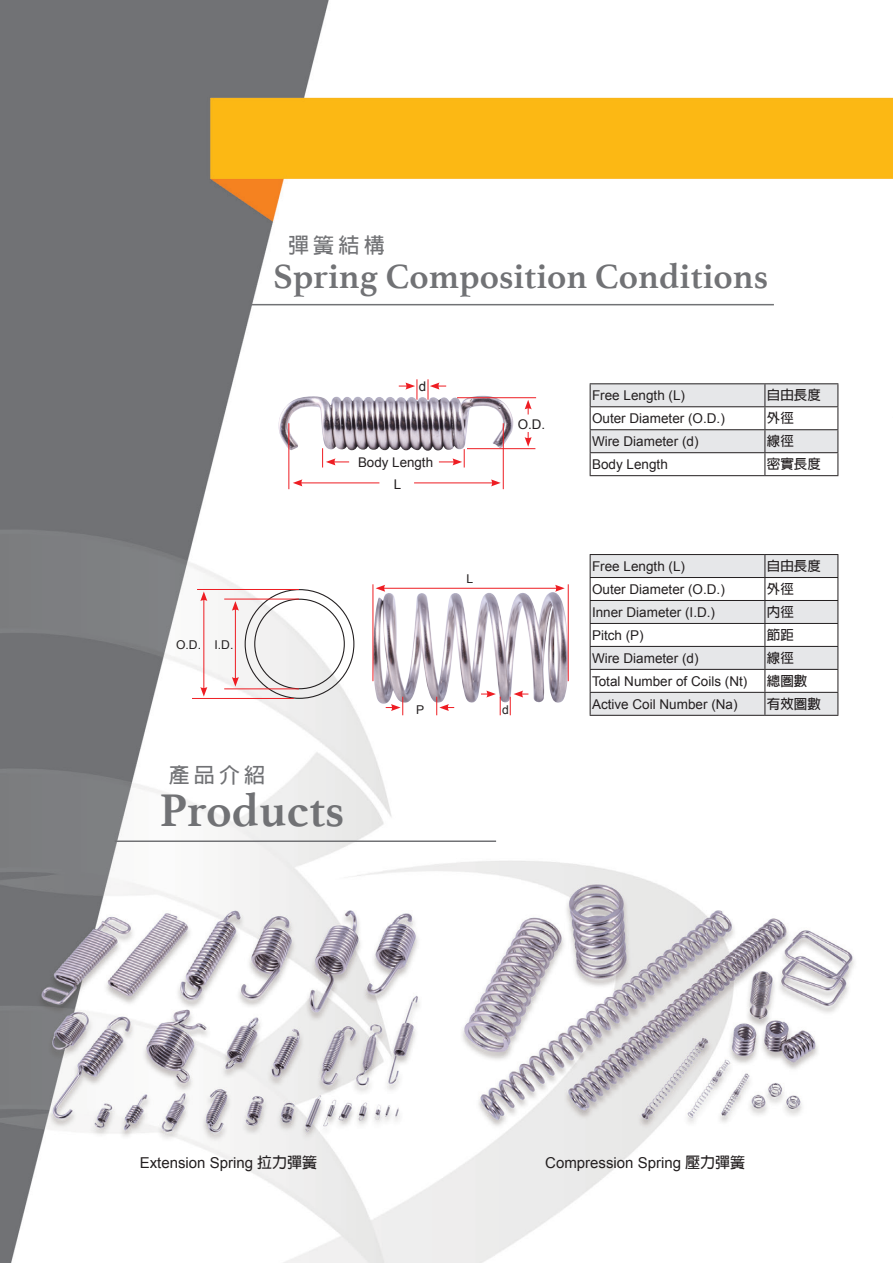
<style>
.page{position:relative;width:893px;height:1263px;background:#fff}
.page>*{position:absolute;margin:0;border:0;box-sizing:border-box;transform-origin:0 0}
.t1{font:700 48px "Athelas";color:#717275}
.t2{font:700 36px "Athelas";color:#717275}
.t3{font:700 21px "Lin Gothic";letter-spacing:.2em;color:#717275}
.t4{font:15px "Arial";color:#231f20}
.t5{font:13.5px "Arial";color:#231f20}
.t6{font:700 13.5px "Lin Gothic";color:#231f20}
.t7{font:13.35px "Arial";color:#231f20}
.t8{font:12.15px "Arial";color:#231f20}
.s1{font-family:"Lin Gothic";font-weight:700}
</style>
<div class="page">
<img style="left:0;top:0;width:893px;height:1263px">
<hr style="left:115px;top:840px;width:381px;height:2px;background:#717275">
<hr style="left:250px;top:304px;width:524px;height:1px;background:#717275">
<img style="left:373px;top:592px;width:180px;height:112px">
<hr style="left:373px;top:584px;width:1px;height:97px;background:#ee1d23">
<hr style="left:568px;top:584px;width:1px;height:97px;background:#ee1d23">
<svg style="left:436px;top:697px;width:18px;height:18px"></svg>
<svg style="left:510px;top:690px;width:18px;height:25px"></svg>
<svg style="left:386px;top:697px;width:17px;height:18px"></svg>
<svg style="left:481px;top:690px;width:20px;height:25px"></svg>
<hr style="left:383px;top:588px;width:174px;height:1px;background:#ee1d23">
<svg style="left:376px;top:585px;width:9px;height:7px"></svg>
<svg style="left:555px;top:585px;width:10px;height:7px"></svg>
<hr style="left:197px;top:589px;width:102px;height:1px;background:#ee1d23">
<hr style="left:192px;top:698px;width:102px;height:1px;background:#ee1d23">
<hr style="left:224px;top:599px;width:75px;height:1px;background:#ee1d23">
<hr style="left:224px;top:688px;width:75px;height:1px;background:#ee1d23">
<hr style="left:235px;top:608px;width:1px;height:71px;background:#ee1d23">
<svg style="left:232px;top:601px;width:7px;height:10px"></svg>
<svg style="left:232px;top:677px;width:7px;height:10px"></svg>
<hr style="left:203px;top:599px;width:1px;height:90px;background:#ee1d23">
<svg style="left:200px;top:591px;width:7px;height:10px"></svg>
<svg style="left:200px;top:687px;width:7px;height:10px"></svg>
<svg style="left:590px;top:554px;width:248px;height:161px"></svg>
<hr style="left:590px;top:715px;width:175px;height:1px;background:#231f20">
<hr style="left:765px;top:715px;width:73px;height:1px;background:#231f20">
<hr style="left:590px;top:383px;width:175px;height:1px;background:#231f20">
<hr style="left:765px;top:383px;width:73px;height:1px;background:#231f20">
<svg style="left:590px;top:384px;width:248px;height:91px"></svg>
<hr style="left:590px;top:475px;width:175px;height:1px;background:#231f20">
<hr style="left:765px;top:475px;width:73px;height:1px;background:#231f20">
<svg style="left:428px;top:379px;width:18px;height:16px"></svg>
<svg style="left:399px;top:379px;width:18px;height:16px"></svg>
<svg style="left:525px;top:400px;width:7px;height:14px"></svg>
<svg style="left:525px;top:432px;width:7px;height:15px"></svg>
<hr style="left:414px;top:482px;width:79px;height:1px;background:#ee1d23">
<svg style="left:491px;top:479px;width:10px;height:7px"></svg>
<hr style="left:300px;top:482px;width:79px;height:1px;background:#ee1d23">
<svg style="left:293px;top:479px;width:9px;height:7px"></svg>
<img style="left:278px;top:395px;width:236px;height:56px">
<hr style="left:288px;top:423px;width:1px;height:66px;background:#ee1d23">
<svg style="left:322px;top:448px;width:27px;height:19px"></svg>
<svg style="left:439px;top:449px;width:26px;height:18px"></svg>
<hr style="left:457px;top:397px;width:79px;height:1px;background:#ee1d23">
<hr style="left:467px;top:448px;width:68px;height:1px;background:#ee1d23">
<hr style="left:503px;top:423px;width:1px;height:66px;background:#ee1d23">
<p class="t3" style="left:288px;top:234px;width:98px">彈簧結構</p>
<p class="t2" style="left:273px;top:247px;width:496px">Spring Composition Conditions</p>
<p class="t7" style="left:419px;top:377px;width:9px">d</p>
<p class="t7" style="left:358px;top:453px;width:77px">Body Length</p>
<p class="t7" style="left:394px;top:475px;width:9px">L</p>
<p class="t7" style="left:518px;top:416px;width:29px">O.D.</p>
<p class="t8" style="left:176px;top:637px;width:26px">O.D.</p>
<p class="t8" style="left:215px;top:637px;width:20px">I.D.</p>
<p class="t3" style="left:169px;top:764px;width:98px">產品介紹</p>
<p class="t1" style="left:159px;top:771px;width:186px">Products</p>
<p class="t8" style="left:467px;top:570px;width:8px">L</p>
<p class="t8" style="left:416px;top:702px;width:10px">P</p>
<p class="t8" style="left:502px;top:702px;width:8px">d</p>
<p class="t5" style="left:592px;top:387px;width:95px">Free Length (L)</p>
<p class="t6" style="left:767px;top:389px;width:55px">自由長度</p>
<p class="t5" style="left:592px;top:409px;width:134px">Outer Diameter (O.D.)</p>
<p class="t6" style="left:767px;top:412px;width:28px">外徑</p>
<p class="t5" style="left:592px;top:432px;width:108px">Wire Diameter (d)</p>
<p class="t6" style="left:767px;top:434px;width:28px">線徑</p>
<p class="t5" style="left:592px;top:455px;width:77px">Body Length</p>
<p class="t6" style="left:767px;top:457px;width:55px">密實長度</p>
<p class="t5" style="left:592px;top:557px;width:95px">Free Length (L)</p>
<p class="t6" style="left:767px;top:559px;width:55px">自由長度</p>
<p class="t5" style="left:592px;top:580px;width:134px">Outer Diameter (O.D.)</p>
<p class="t6" style="left:767px;top:582px;width:28px">外徑</p>
<p class="t5" style="left:592px;top:603px;width:125px">Inner Diameter (I.D.)</p>
<p class="t6" style="left:767px;top:605px;width:28px">內徑</p>
<p class="t5" style="left:592px;top:626px;width:53px">Pitch (P)</p>
<p class="t6" style="left:767px;top:628px;width:28px">節距</p>
<p class="t5" style="left:592px;top:649px;width:108px">Wire Diameter (d)</p>
<p class="t6" style="left:767px;top:651px;width:28px">線徑</p>
<p class="t5" style="left:592px;top:672px;width:157px">Total Number of Coils (Nt)</p>
<p class="t6" style="left:767px;top:674px;width:42px">總圈數</p>
<p class="t5" style="left:592px;top:695px;width:147px">Active Coil Number (Na)</p>
<p class="t6" style="left:767px;top:697px;width:55px">有效圈數</p>
<p class="t4" style="left:140px;top:1153px;width:179px">Extension Spring <span class="s1">拉力彈簧</span></p>
<p class="t4" style="left:545px;top:1153px;width:202px">Compression Spring <span class="s1">壓力彈簧</span></p>
</div>
